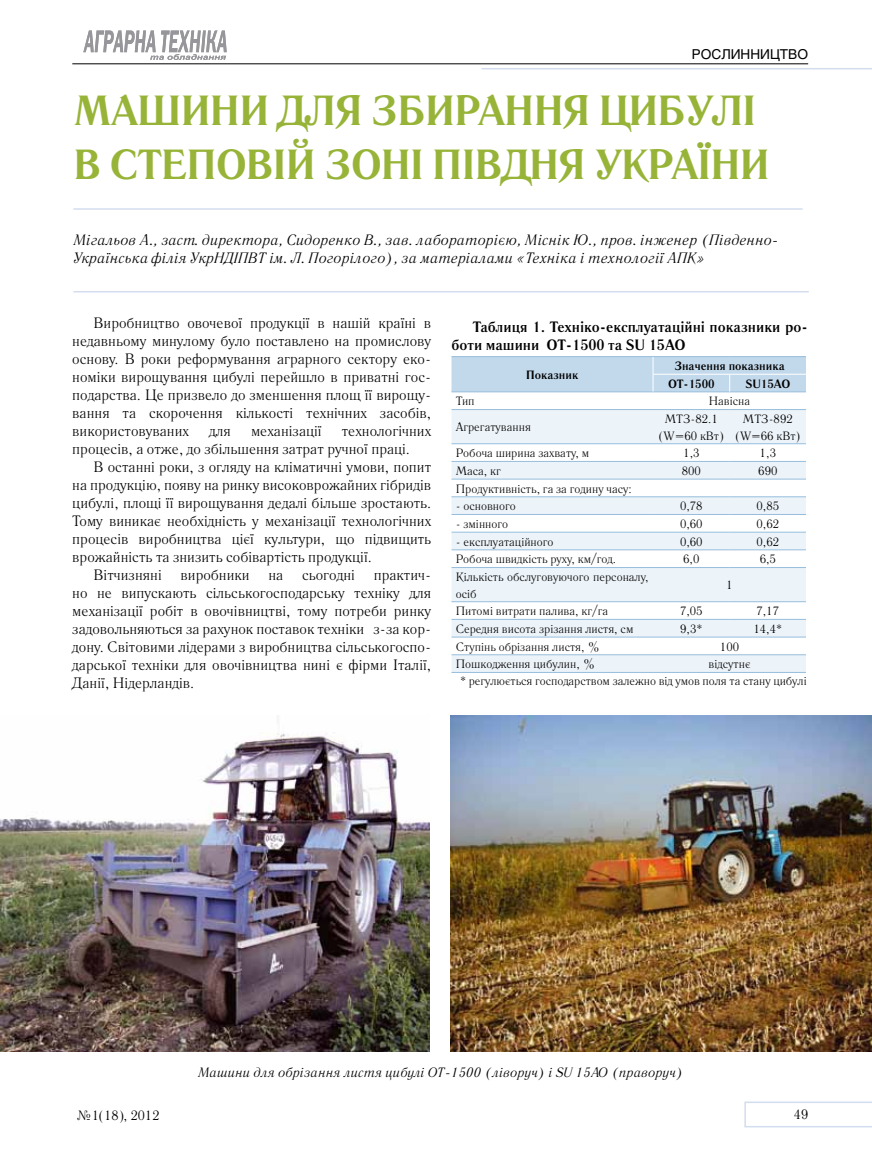
<style>
.page{position:relative;width:872px;height:1170px;background:#fff}
.page>*{position:absolute;margin:0;border:0;box-sizing:border-box;transform-origin:0 0}
.t1{font:700 42px/54px "Literaturnaya C";letter-spacing:-.015em;color:#97b438}
.t2{font:15px/18px "Literaturnaya C";color:#000;text-align:justify}
.t3{font:italic 15px/18px "Literaturnaya C";color:#000}
.t4{font:700 15px/18px "Literaturnaya C";color:#000}
.t5{font:italic 13.5px "Literaturnaya C";color:#000}
.t6{font:13.5px "Literaturnaya C";color:#000}
.t7{font:13.5px "Helios";color:#000}
.t8{font:12px/16.5px "Literaturnaya C";color:#000;text-align:center}
.t9{font:700 12px/17.7px "Literaturnaya C";color:#000}
</style>
<div class="page">
<svg style="left:744px;top:1101px;width:128px;height:26px"></svg>
<hr style="left:72px;top:63px;width:736px;height:1px;background:#000">
<hr style="left:481px;top:68px;width:391px;height:1px;background:#d3ddf0">
<svg style="left:83px;top:31px;width:144px;height:29px"></svg>
<hr style="left:73px;top:208px;width:729px;height:2px;background:#d3ddf0">
<hr style="left:73px;top:291px;width:736px;height:1px;background:#d3ddf0">
<img style="left:1px;top:733px;width:428px;height:318px">
<img style="left:451px;top:716px;width:421px;height:335px">
<svg style="left:451px;top:410px;width:355px;height:262px;fill:#ecf3f9"></svg>
<hr style="left:451px;top:654px;width:202px;height:1px;background:#97bedd">
<hr style="left:653px;top:654px;width:76px;height:1px;background:#97bedd">
<hr style="left:729px;top:654px;width:77px;height:1px;background:#97bedd">
<hr style="left:451px;top:672px;width:202px;height:1px;background:#97bedd">
<hr style="left:653px;top:672px;width:76px;height:1px;background:#97bedd">
<hr style="left:729px;top:672px;width:77px;height:1px;background:#97bedd">
<hr style="left:451px;top:619px;width:202px;height:1px;background:#97bedd">
<hr style="left:653px;top:619px;width:76px;height:1px;background:#97bedd">
<hr style="left:729px;top:619px;width:77px;height:1px;background:#97bedd">
<hr style="left:451px;top:636px;width:202px;height:1px;background:#97bedd">
<hr style="left:653px;top:636px;width:76px;height:1px;background:#97bedd">
<hr style="left:729px;top:636px;width:77px;height:1px;background:#97bedd">
<hr style="left:451px;top:567px;width:202px;height:1px;background:#97bedd">
<hr style="left:653px;top:567px;width:76px;height:1px;background:#97bedd">
<hr style="left:729px;top:567px;width:77px;height:1px;background:#97bedd">
<hr style="left:451px;top:601px;width:202px;height:1px;background:#97bedd">
<hr style="left:653px;top:601px;width:76px;height:1px;background:#97bedd">
<hr style="left:729px;top:601px;width:77px;height:1px;background:#97bedd">
<hr style="left:451px;top:531px;width:202px;height:1px;background:#97bedd">
<hr style="left:653px;top:531px;width:76px;height:1px;background:#97bedd">
<hr style="left:729px;top:531px;width:77px;height:1px;background:#97bedd">
<hr style="left:451px;top:549px;width:202px;height:1px;background:#97bedd">
<hr style="left:653px;top:549px;width:76px;height:1px;background:#97bedd">
<hr style="left:729px;top:549px;width:77px;height:1px;background:#97bedd">
<hr style="left:451px;top:496px;width:202px;height:1px;background:#97bedd">
<hr style="left:653px;top:496px;width:76px;height:1px;background:#97bedd">
<hr style="left:729px;top:496px;width:77px;height:1px;background:#97bedd">
<hr style="left:451px;top:514px;width:202px;height:1px;background:#97bedd">
<hr style="left:653px;top:514px;width:76px;height:1px;background:#97bedd">
<hr style="left:729px;top:514px;width:77px;height:1px;background:#97bedd">
<hr style="left:451px;top:461px;width:202px;height:1px;background:#97bedd">
<hr style="left:653px;top:461px;width:76px;height:1px;background:#97bedd">
<hr style="left:729px;top:461px;width:77px;height:1px;background:#97bedd">
<hr style="left:451px;top:478px;width:202px;height:1px;background:#97bedd">
<hr style="left:653px;top:478px;width:76px;height:1px;background:#97bedd">
<hr style="left:729px;top:478px;width:77px;height:1px;background:#97bedd">
<hr style="left:451px;top:443px;width:202px;height:1px;background:#97bedd">
<hr style="left:653px;top:443px;width:76px;height:1px;background:#97bedd">
<hr style="left:451px;top:409px;width:202px;height:1px;background:#97bedd">
<hr style="left:653px;top:409px;width:76px;height:1px;background:#97bedd">
<svg style="left:451px;top:356px;width:355px;height:36px;background:#c1d7ea"></svg>
<hr style="left:729px;top:409px;width:77px;height:1px;background:#97bedd">
<hr style="left:729px;top:443px;width:77px;height:1px;background:#97bedd">
<p class="t7" style="left:692px;top:46px;width:118px">Рослинництво</p>
<h1 class="t1" style="left:73px;top:82px;width:698px">Машини для збирання цибулі в степовій зоні півдня України</h1>
<p class="t3" style="left:73px;top:231px;width:707px">Мігальов А., заст. директора, Сидоренко В., зав. лабораторією, Міснік Ю., пров. інженер (Південно-<br>Українська філія УкрНДІПВТ ім. Л. Погорілого), за матеріалами «Техніка і технології АПК»</p>
<p class="t2" style="left:72px;top:313px;width:360px;text-indent:21px">Виробництво овочевої продукції в нашій країні в недавньому минулому було поставлено на промислову основу. В роки реформування аграрного сектору еко&shy;номіки вирощування цибулі перейшло в приватні гос&shy;подарства. Це призвело до зменшення площ її вирощу&shy;вання та скорочення кількості технічних засобів, використовуваних</p>
<p class="t2" style="left:72px;top:421px;width:360px;text-indent:269px">технологічних процесів, а отже, до збільшення затрат ручної праці.</p>
<p class="t2" style="left:94px;top:457px;width:339px">В останні роки, з огляду на кліматичні умови, попит</p>
<p class="t2" style="left:72px;top:475px;width:360px">на продукцію, появу на ринку високоврожайних гібридів</p>
<p class="t2" style="left:72px;top:493px;width:360px">цибулі, площі її вирощування дедалі більше зростають.</p>
<p class="t2" style="left:72px;top:511px;width:360px">Тому виникає необхідність у механізації технологічних</p>
<p class="t2" style="left:72px;top:529px;width:360px">процесів виробництва цієї культури, що підвищить</p>
<p class="t2" style="left:72px;top:547px;width:301px">врожайність та знизить собівартість продукції.</p>
<p class="t2" style="left:94px;top:565px;width:70px">Вітчизняні</p>
<p class="t2" style="left:181px;top:565px;width:70px">виробники</p>
<p class="t2" style="left:268px;top:565px;width:16px">на</p>
<p class="t2" style="left:302px;top:565px;width:54px">сьогодні</p>
<p class="t2" style="left:209px;top:421px;width:23px">для</p>
<p class="t2" style="left:251px;top:421px;width:72px">механізації</p>
<p class="t2" style="left:72px;top:565px;width:360px;text-indent:301px">практич&shy;но не випускають сільськогосподарську техніку для механізації робіт в овочівництві, тому потреби ринку задовольняються за рахунок поставок техніки з- за кор&shy;дону. Світовими лідерами з виробництва сільськогоспо&shy;дарської техніки для овочівництва нині є фірми Італії, Данії, Нідерландів.</p>
<p class="t4" style="left:451px;top:318px;width:358px;text-indent:21px">Таблиця 1. Техніко-експлуатаційні показники ро&shy;боти машини ОТ-1500 та SU 15АО</p>
<p class="t9" style="left:526px;top:365px;width:54px">Показник</p>
<p class="t9" style="left:668px;top:357px;width:118px;text-indent:6px">Значення показника<br>ОТ-1500</p>
<p class="t9" style="left:745px;top:374px;width:38px">SU15АО</p>
<p class="t8" style="left:456px;top:393px;width:20px">Тип</p>
<p class="t8" style="left:709px;top:393px;width:43px">Навісна</p>
<p class="t8" style="left:456px;top:419px;width:77px">Агрегатування</p>
<p class="t8" style="left:659px;top:410px;width:66px">МТЗ-82.1 (W=60 кВт)</p>
<p class="t8" style="left:735px;top:410px;width:66px">МТЗ- 892 (W=66 кВт)</p>
<p class="t8" style="left:456px;top:445px;width:135px">Робоча ширина захвату, м</p>
<p class="t8" style="left:683px;top:445px;width:18px">1,3</p>
<p class="t8" style="left:759px;top:445px;width:18px">1,3</p>
<p class="t8" style="left:456px;top:462px;width:47px">Маса, кг</p>
<p class="t8" style="left:682px;top:462px;width:21px">800</p>
<p class="t8" style="left:758px;top:462px;width:21px">690</p>
<p class="t8" style="left:456px;top:480px;width:178px">Продуктивність, га за годину часу:</p>
<p class="t8" style="left:456px;top:498px;width:62px">- основного</p>
<p class="t8" style="left:680px;top:498px;width:24px">0,78</p>
<p class="t8" style="left:756px;top:498px;width:24px">0,85</p>
<p class="t8" style="left:456px;top:515px;width:54px">- змінного</p>
<p class="t8" style="left:680px;top:515px;width:24px">0,60</p>
<p class="t8" style="left:756px;top:515px;width:24px">0,62</p>
<p class="t8" style="left:456px;top:533px;width:99px">- експлуатаційного</p>
<p class="t8" style="left:680px;top:533px;width:24px">0,60</p>
<p class="t8" style="left:756px;top:533px;width:24px">0,62</p>
<p class="t8" style="left:456px;top:551px;width:162px">Робоча швидкість руху, км/год.</p>
<p class="t8" style="left:683px;top:551px;width:18px">6,0</p>
<p class="t8" style="left:759px;top:551px;width:18px">6,5</p>
<p class="t8" style="left:456px;top:568px;width:194px;text-align:left">Кількість обслуговуючого персоналу, осіб</p>
<p class="t8" style="left:726px;top:577px;width:8px">1</p>
<p class="t8" style="left:456px;top:603px;width:154px">Питомі витрати палива, кг/га</p>
<p class="t8" style="left:680px;top:603px;width:24px">7,05</p>
<p class="t8" style="left:756px;top:603px;width:24px">7,17</p>
<p class="t8" style="left:456px;top:620px;width:179px">Середня висота зрізання листя, см</p>
<p class="t8" style="left:680px;top:620px;width:24px">9,3*</p>
<p class="t8" style="left:753px;top:620px;width:30px">14,4*</p>
<p class="t8" style="left:456px;top:638px;width:145px">Ступінь обрізання листя, %</p>
<p class="t8" style="left:720px;top:638px;width:21px">100</p>
<p class="t8" style="left:456px;top:656px;width:140px">Пошкодження цибулин, %</p>
<p class="t8" style="left:460px;top:656px;width:348px;text-align:left;text-indent:248px">відсутнє<br>* регулюється господарством залежно від умов поля та стану цибулі</p>
<p class="t5" style="left:198px;top:1065px;width:487px">Машини для обрізання листя цибулі ОТ-1500 (ліворуч) і SU 15АО (праворуч)</p>
<p class="t6" style="left:77px;top:1107px;width:84px">№1(18), 2012</p>
<p class="t6" style="left:794px;top:1106px;width:16px">49</p>
</div>
